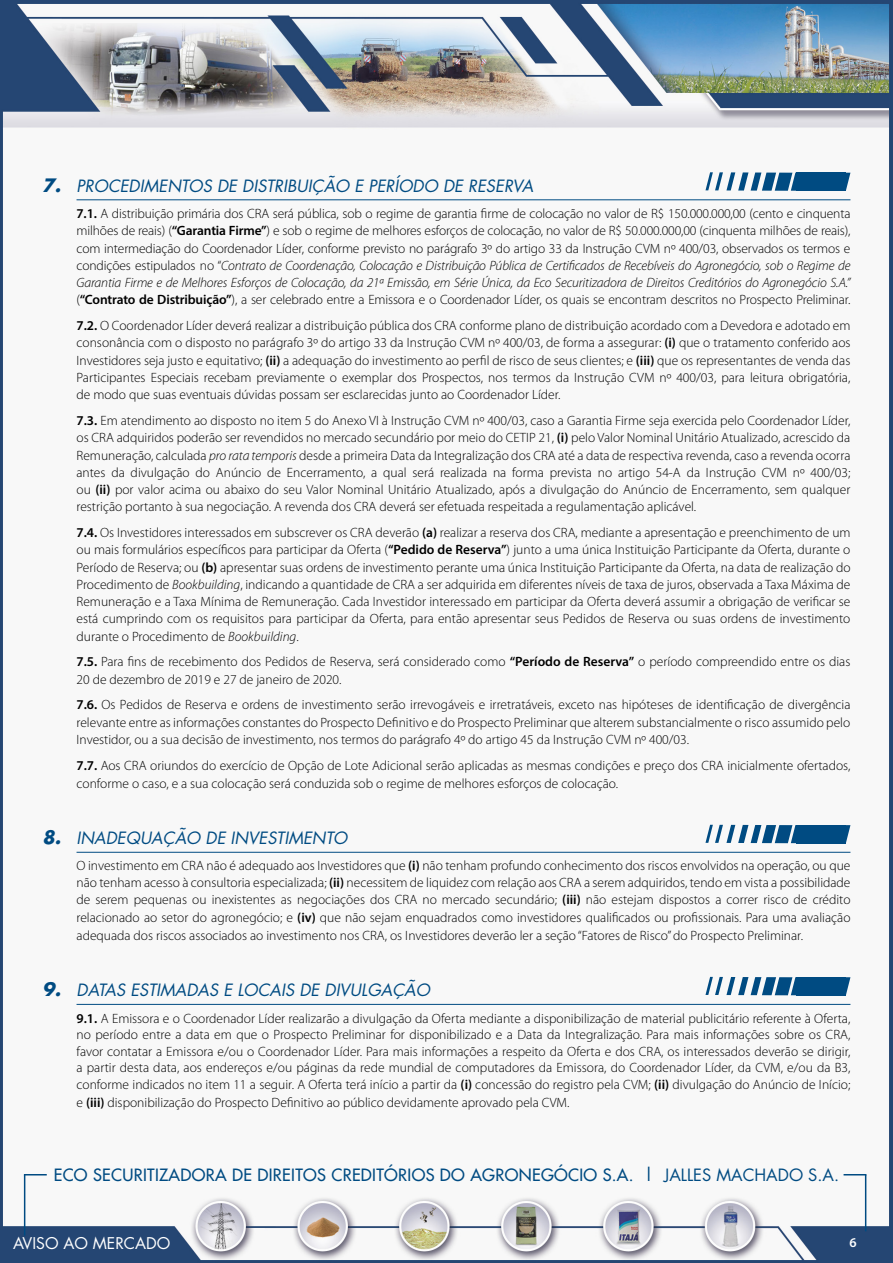
<style>
.page{position:relative;width:893px;height:1263px;background:#fff}
.page>*{position:absolute;margin:0;border:0;box-sizing:border-box;transform-origin:0 0}
.t1{font:italic 16.5px "Futura";color:#004b82}
.t2{font:16.5px "Futura";letter-spacing:.02em;color:#004b82}
.t3{font:15.75px "Futura";color:#fff}
.t4{font:300 13.5px/17.2px "Myriad Pro";color:#000;text-align:justify}
.t5{font:600 13.5px "Myriad Pro";color:#fff}
.s1{font-weight:700;font-size:18px}
.s2{font-weight:600}
.s3{font-style:italic}
.s4{font-style:inherit}
</style>
<div class="page">
<img style="left:0;top:0;width:893px;height:1263px">
<hr style="left:24px;top:1175px;width:1px;height:60px;background:#004b82">
<hr style="left:865px;top:1175px;width:1px;height:56px;background:#004b82">
<svg style="left:24px;top:1174px;width:23px;height:1px"></svg>
<svg style="left:843px;top:1174px;width:23px;height:1px"></svg>
<hr style="left:77px;top:199px;width:773px;height:1px;background:#004b82">
<hr style="left:77px;top:852px;width:773px;height:1px;background:#004b82">
<hr style="left:77px;top:1004px;width:773px;height:1px;background:#004b82">
<svg style="left:845px;top:173px;width:5px;height:18px"></svg>
<svg style="left:705px;top:172px;width:103px;height:19px"></svg>
<div style="left:796px;top:173px;width:49px;height:18px;background:#004b82"></div>
<svg style="left:845px;top:825px;width:5px;height:18px"></svg>
<svg style="left:705px;top:825px;width:91px;height:18px"></svg>
<div style="left:796px;top:825px;width:49px;height:18px;background:#004b82"></div>
<svg style="left:845px;top:977px;width:5px;height:18px"></svg>
<svg style="left:705px;top:977px;width:91px;height:18px"></svg>
<div style="left:796px;top:977px;width:49px;height:18px;background:#004b82"></div>
<p class="t1" style="left:43px;top:174px;width:492px"><span class="s1">7.</span> PROCEDIMENTOS DE DISTRIBUIÇÃO E PERÍODO DE RESERVA</p>
<p class="t4" style="left:77px;top:205px;width:775px"><span class="s2">7.1.</span> A distribuição primária dos CRA será pública, sob o regime de garantia firme de colocação no valor de R$ 150.000.000,00 (cento e cinquenta milhões de reais) (<span class="s2">“Garantia Firme”</span>) e sob o regime de melhores esforços de colocação, no valor de R$ 50.000.000,00 (cinquenta milhões de reais), com intermediação do Coordenador Líder, conforme previsto no parágrafo 3º do artigo 33 da Instrução CVM nº 400/03, observados os termos e condições estipulados no “<span class="s3">Contrato de Coordenação, Colocação e Distribuição Pública de Certificados de Recebíveis do Agronegócio, sob o Regime de Garantia Firme e de Melhores Esforços de Colocação, da 21ª Emissão, em Série Única, da Eco Securitizadora de Direitos Creditórios do Agronegócio S.A.” </span>(<span class="s2">“Contrato de Distribuição”</span>), a ser celebrado entre a Emissora e o Coordenador Líder, os quais se encontram descritos no Prospecto Preliminar.</p>
<p class="t4" style="left:77px;top:317px;width:775px"><span class="s2">7.2.</span> O Coordenador Líder deverá realizar a distribuição pública dos CRA conforme plano de distribuição acordado com a Devedora e adotado em consonância com o disposto no parágrafo 3º do artigo 33 da Instrução CVM nº 400/03, de forma a assegurar: <span class="s2">(i)</span> que o tratamento conferido aos Investidores seja justo e equitativo; <span class="s2">(ii)</span> a adequação do investimento ao perfil de risco de seus clientes; e <span class="s2">(iii)</span> que os representantes de venda das Participantes Especiais recebam previamente o exemplar dos Prospectos, nos termos da Instrução CVM nº 400/03, para leitura obrigatória, de modo que suas eventuais dúvidas possam ser esclarecidas junto ao Coordenador Líder.</p>
<p class="t4" style="left:77px;top:412px;width:775px"><span class="s2">7.3.</span> Em atendimento ao disposto no item 5 do Anexo VI à Instrução CVM nº 400/03, caso a Garantia Firme seja exercida pelo Coordenador Líder, os CRA adquiridos poderão ser revendidos no mercado secundário por meio do CETIP 21, <span class="s2">(i)</span> pelo Valor Nominal Unitário Atualizado, acrescido da Remuneração, calculada <span class="s3">pro rata temporis</span> desde a primeira Data da Integralização dos CRA até a data de respectiva revenda, caso a revenda ocorra antes da divulgação do Anúncio de Encerramento, a qual será realizada na forma prevista no artigo 54-A da Instrução CVM nº 400/03; ou <span class="s2">(ii)</span> por valor acima ou abaixo do seu Valor Nominal Unitário Atualizado, após a divulgação do Anúncio de Encerramento, sem qualquer restrição portanto à sua negociação. A revenda dos CRA deverá ser efetuada respeitada a regulamentação aplicável.</p>
<p class="t4" style="left:77px;top:524px;width:775px"><span class="s2">7.4.</span> Os Investidores interessados em subscrever os CRA deverão <span class="s2">(a)</span> realizar a reserva dos CRA, mediante a apresentação e preenchimento de um ou mais formulários específicos para participar da Oferta (<span class="s2">“Pedido de Reserva”</span>) junto a uma única Instituição Participante da Oferta, durante o Período de Reserva; ou <span class="s2">(b)</span> apresentar suas ordens de investimento perante uma única Instituição Participante da Oferta, na data de realização do Procedimento de <span class="s3">Bookbuilding</span>, indicando a quantidade de CRA a ser adquirida em diferentes níveis de taxa de juros, observada a Taxa Máxima de Remuneração e a Taxa Mínima de Remuneração. Cada Investidor interessado em participar da Oferta deverá assumir a obrigação de verificar se está cumprindo com os requisitos para participar da Oferta, para então apresentar seus Pedidos de Reserva ou suas ordens de investimento durante o Procedimento de <span class="s3">Bookbuilding</span>.</p>
<p class="t4" style="left:77px;top:653px;width:775px"><span class="s2">7.5.</span> Para fins de recebimento dos Pedidos de Reserva, será considerado como <span class="s2">“Período de Reserva”</span> o período compreendido entre os dias<br>20 de dezembro de 2019 e 27 de janeiro de 2020.</p>
<p class="t4" style="left:77px;top:696px;width:775px"><span class="s2">7.6.</span> Os Pedidos de Reserva e ordens de investimento serão irrevogáveis e irretratáveis, exceto nas hipóteses de identificação de divergência relevante entre as informações constantes do Prospecto Definitivo e do Prospecto Preliminar que alterem substancialmente o risco assumido pelo Investidor, ou a sua decisão de investimento, nos termos do parágrafo 4º do artigo 45 da Instrução CVM nº 400/03.</p>
<p class="t4" style="left:77px;top:756px;width:775px;line-height:18px"><span class="s2">7.7.</span> Aos CRA oriundos do exercício de Opção de Lote Adicional serão aplicadas as mesmas condições e preço dos CRA inicialmente ofertados, conforme o caso, e a sua colocação será conduzida sob o regime de melhores esforços de colocação.</p>
<p class="t1" style="left:43px;top:827px;width:306px"><span class="s1">8.</span> INADEQUAÇÃO DE INVESTIMENTO</p>
<p class="t4" style="left:77px;top:857px;width:775px">O investimento em CRA não é adequado aos Investidores que <span class="s2">(i)</span> não tenham profundo conhecimento dos riscos envolvidos na operação, ou que não tenham acesso à consultoria especializada; <span class="s2">(ii)</span> necessitem de liquidez com relação aos CRA a serem adquiridos, tendo em vista a possibilidade de serem pequenas ou inexistentes as negociações dos CRA no mercado secundário; <span class="s2">(iii)</span> não estejam dispostos a correr risco de crédito relacionado ao setor do agronegócio; e <span class="s2">(iv)</span> que não sejam enquadrados como investidores qualificados ou profissionais. Para uma avaliação adequada dos riscos associados ao investimento nos CRA, os Investidores deverão ler a seção “Fatores de Risco” do Prospecto Preliminar.</p>
<p class="t1" style="left:43px;top:979px;width:389px"><span class="s1">9.</span> DATAS ESTIMADAS E LOCAIS DE DIVULGAÇÃO</p>
<p class="t4" style="left:77px;top:1010px;width:775px;line-height:16.5px"><span class="s2">9.1.</span> A Emissora e o Coordenador Líder realizarão a divulgação da Oferta mediante a disponibilização de material publicitário referente à Oferta, no período entre a data em que o Prospecto Preliminar for disponibilizado e a Data da Integralização. Para mais informações sobre os CRA, favor contatar a Emissora e/ou o Coordenador Líder. Para mais informações a respeito da Oferta e dos CRA, os interessados deverão se dirigir, a partir desta data, aos endereços e/ou páginas da rede mundial de computadores da Emissora, do Coordenador Líder, da CVM, e/ou da B3, conforme indicados no item 11 a seguir. A Oferta terá início a partir da <span class="s2">(i)</span> concessão do registro pela CVM; <span class="s2">(ii)</span> divulgação do Anúncio de Início;</p>
<p class="t4" style="left:77px;top:1094px;width:494px">e <span class="s2">(iii)</span> disponibilização do Prospecto Definitivo ao público devidamente aprovado pela CVM.</p>
<p class="t2" style="left:54px;top:1164px;width:787px">ECO SECURITIZADORA DE DIREITOS CREDITÓRIOS DO AGRONEGÓCIO S.A. | <span class="s4">JALLES MACHADO S.A.</span></p>
<p class="t3" style="left:13px;top:1233px;width:159px">AVISO AO MERCADO</p>
<p class="t5" style="left:849px;top:1234px;width:9px">6</p>
</div>
